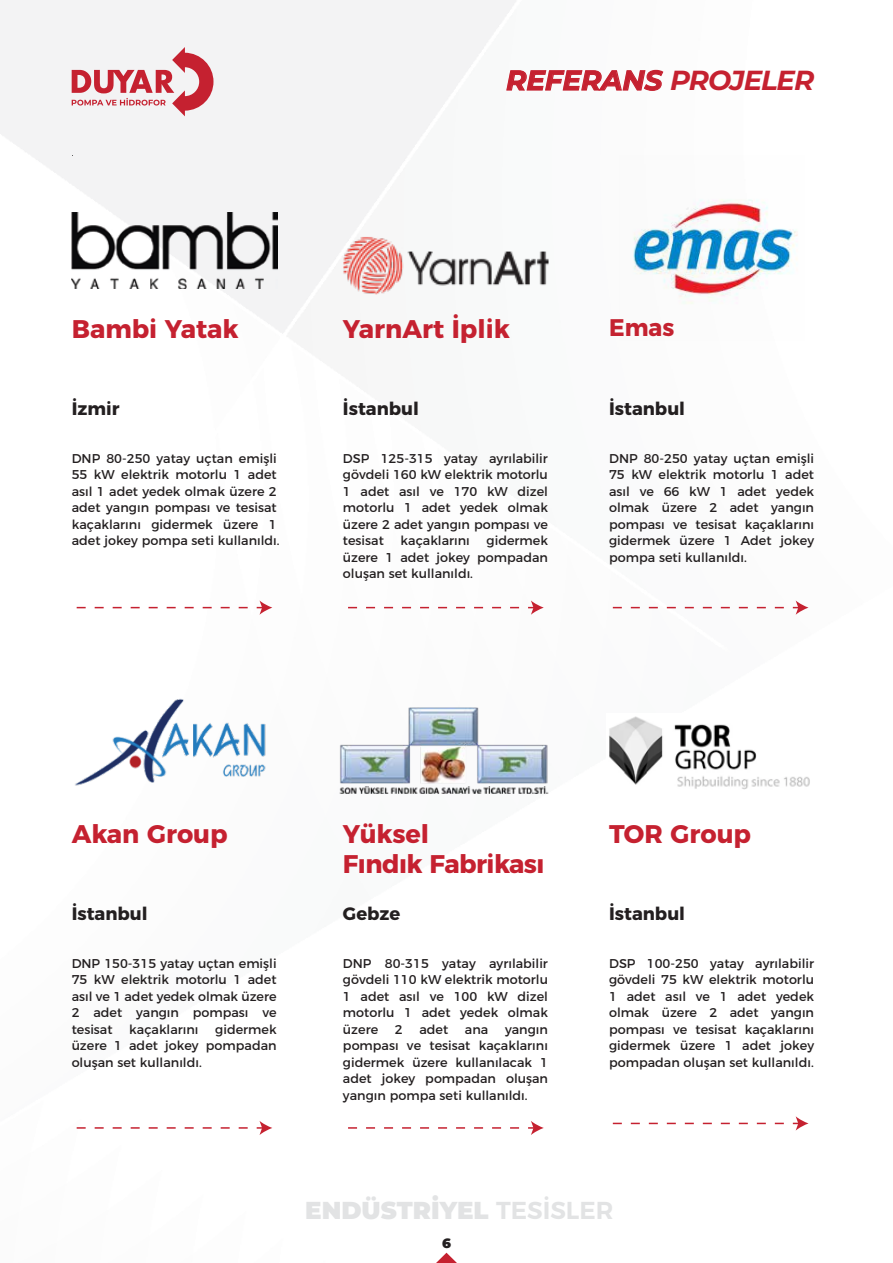
<style>
.page{position:relative;width:893px;height:1263px;background:#fff}
.page>*{position:absolute;margin:0;border:0;box-sizing:border-box;transform-origin:0 0}
.t1{font:italic 700 27.6px "Montserrat";letter-spacing:-.02em;color:#c52130}
.t2{font:700 25.5px "Montserrat";color:#c52130}
.t3{font:700 25.5px/30.6px "Montserrat";letter-spacing:-.02em;color:#c52130}
.t4{font:900 24.45px "Montserrat";color:#e2e3e4}
.t5{font:700 24px "Montserrat";color:#c42230;scale:.96 1}
.t6{font:700 18px "Montserrat";color:#231f20}
.t7{font:900 13.5px "Montserrat";color:#231f20}
.t8{font:12.75px/16.5px "Montserrat";color:#231f20;text-align:justify}
.s1{font-weight:600}
</style>
<div class="page">
<img style="left:0;top:0;width:809px;height:1253px">
<svg style="left:506px;top:69px;width:158px;height:22px"></svg>
<svg style="left:436px;top:1253px;width:21px;height:10px"></svg>
<img style="left:73px;top:698px;width:204px;height:89px">
<img style="left:619px;top:155px;width:185px;height:185px">
<img style="left:328px;top:228px;width:236px;height:73px">
<img style="left:606px;top:714px;width:204px;height:78px">
<svg style="left:77px;top:1121px;width:195px;height:14px"></svg>
<svg style="left:348px;top:1121px;width:196px;height:14px"></svg>
<svg style="left:613px;top:1116px;width:195px;height:14px"></svg>
<svg style="left:348px;top:600px;width:196px;height:15px"></svg>
<svg style="left:613px;top:600px;width:195px;height:15px"></svg>
<svg style="left:77px;top:600px;width:195px;height:15px"></svg>
<img style="left:72px;top:213px;width:206px;height:75px">
<img style="left:339px;top:707px;width:210px;height:86px">
<svg style="left:72px;top:47px;width:141px;height:69px"></svg>
<h1 class="t1" style="left:506px;top:60px;width:310px">REFERANS PROJELER</h1>
<h2 class="t2" style="left:72px;top:307px;width:168px">Bambi Yatak</h2>
<h3 class="t6" style="left:72px;top:394px;width:49px">İzmir</h3>
<p class="t8" style="left:72px;top:449px;width:209px;text-align:left">DNP 80-250 yatay uçtan emişli<br>55 kW elektrik motorlu 1 adet asıl 1 adet yedek olmak üzere 2 adet yangın pompası ve tesisat kaçaklarını gidermek üzere 1 adet jokey pompa seti kullanıldı.</p>
<h2 class="t2" style="left:343px;top:307px;width:168px">YarnArt İplik</h2>
<h3 class="t6" style="left:343px;top:394px;width:77px">İstanbul</h3>
<p class="t8" style="left:343px;top:449px;width:206px">DSP 125-315 yatay ayrılabilir gövdeli 160 kW elektrik motorlu 1 adet asıl ve 170 kW dizel motorlu 1 adet yedek olmak üzere 2 adet yangın pompası ve tesisat</p>
<p class="t8" style="left:343px;top:531px;width:206px;text-indent:144px">gidermek üzere 1 adet jokey pompadan oluşan set kullanıldı.</p>
<p class="t8" style="left:401px;top:531px;width:71px">kaçaklarını</p>
<h3 class="t5" style="left:609px;top:308px;width:69px">Emas</h3>
<h3 class="t6" style="left:609px;top:394px;width:77px">İstanbul</h3>
<p class="t8" style="left:609px;top:449px;width:207px">DNP 80-250 yatay uçtan emişli 75 kW elektrik motorlu 1 adet asıl ve 66 kW 1 adet yedek olmak üzere 2 adet yangın pompası ve tesisat kaçaklarını gidermek üzere 1 Adet jokey pompa seti kullanıldı.</p>
<h2 class="t2" style="left:72px;top:813px;width:158px">Akan Group</h2>
<h3 class="t6" style="left:72px;top:899px;width:77px">İstanbul</h3>
<p class="t8" style="left:72px;top:954px;width:206px">DNP 150-315 yatay uçtan emişli 75 kW elektrik motorlu 1 adet asıl ve 1 adet yedek olmak üzere 2 adet yangın pompası ve tesisat</p>
<p class="t8" style="left:72px;top:1020px;width:206px;text-indent:144px">gidermek üzere 1 adet jokey pompadan oluşan set kullanıldı.</p>
<p class="t8" style="left:129px;top:1020px;width:71px">kaçaklarını</p>
<h2 class="t3" style="left:343px;top:816px;width:203px">Yüksel<br>Fındık Fabrikası</h2>
<h3 class="t6" style="left:343px;top:899px;width:59px">Gebze</h3>
<p class="t8" style="left:343px;top:954px;width:206px">DNP 80-315 yatay ayrılabilir gövdeli 110 kW elektrik motorlu 1 adet asıl ve 100 kW dizel motorlu 1 adet yedek olmak üzere</p>
<p class="t8" style="left:395px;top:1020px;width:9px">2</p>
<p class="t8" style="left:419px;top:1020px;width:30px">adet</p>
<p class="t8" style="left:465px;top:1020px;width:25px">ana</p>
<p class="t8" style="left:343px;top:1020px;width:206px;text-indent:162px">yangın pompası ve tesisat kaçaklarını gidermek üzere kullanılacak 1 adet jokey pompadan oluşan yangın pompa seti kullanıldı.</p>
<h2 class="t2" style="left:609px;top:813px;width:143px">TOR Group</h2>
<h3 class="t6" style="left:609px;top:899px;width:77px">İstanbul</h3>
<p class="t8" style="left:609px;top:954px;width:206px">DSP 100-250 yatay ayrılabilir gövdeli 75 kW elektrik motorlu 1 adet asıl ve 1 adet yedek olmak üzere 2 adet yangın pompası ve tesisat kaçaklarını gidermek üzere 1 adet jokey pompadan oluşan set kullanıldı.</p>
<h3 class="t4" style="left:305px;top:1192px;width:310px">ENDÜSTRİYEL <span class="s1">TESİSLER</span></h3>
<p class="t7" style="left:442px;top:1233px;width:10px">6</p>
</div>
